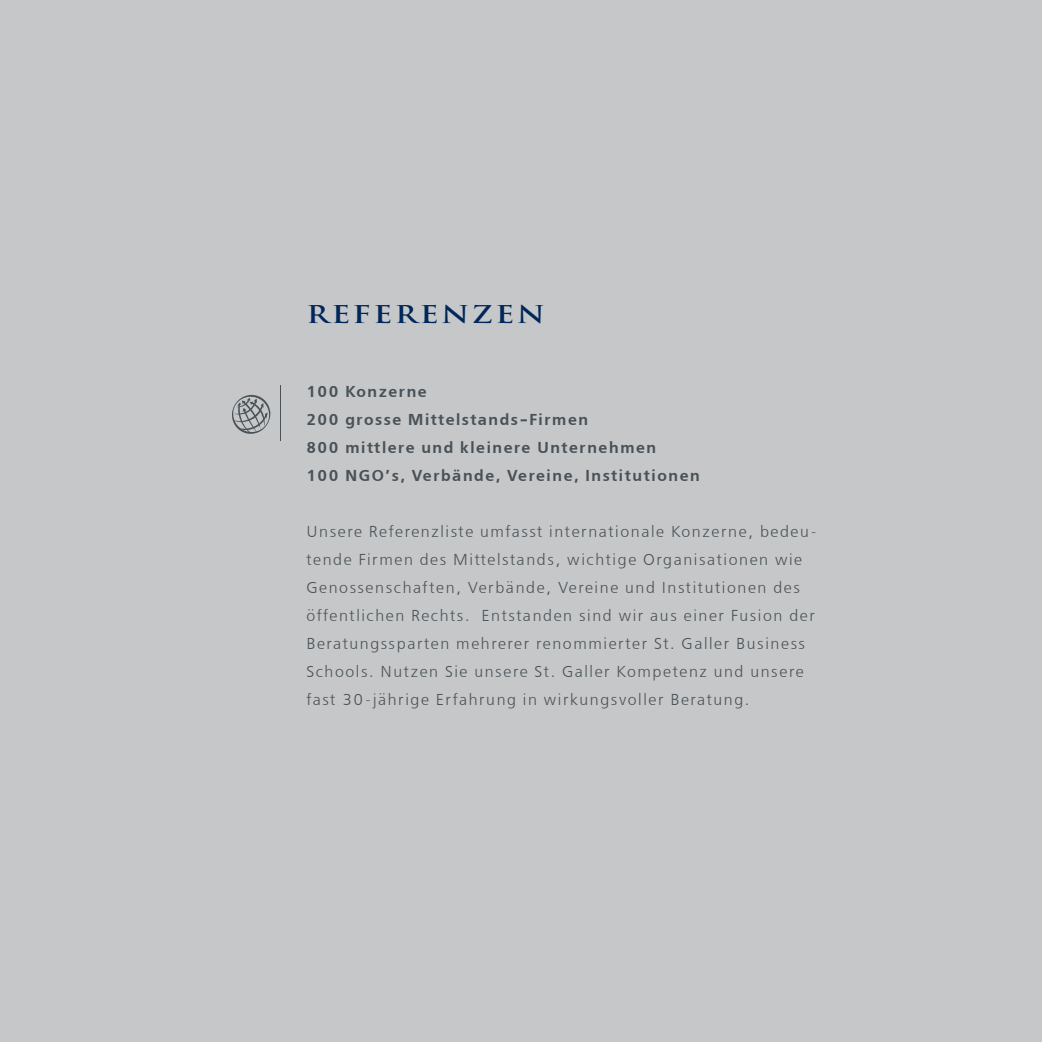
<style>
.page{position:relative;width:1042px;height:1042px;background:#c6c7c8}
.page>*{position:absolute;margin:0;border:0;box-sizing:border-box;transform-origin:0 0}
.t1{font:700 23.97px "Trajan Pro";letter-spacing:.08em;color:#00275b;scale:1.25 1}
.t2{font:15.75px/28px "Free Set E";letter-spacing:.1em;color:#485258}
.t3{font:700 15.75px/28px "Free Set E";letter-spacing:.1em;color:#485258}
</style>
<div class="page">
<svg style="left:232px;top:395px;width:38px;height:39px"></svg>
<hr style="left:280px;top:385px;width:1px;height:56px;background:#485258">
<h1 class="t1" style="left:306px;top:299px;width:192px">REFERENZEN</h1>
<p class="t3" style="left:306px;top:378px;width:395px">100 Konzerne<br>200 grosse Mittelstands-Firmen<br>800 mittlere und kleinere Unternehmen<br>100 NGO’s, Verbände, Vereine, Institutionen</p>
<p class="t2" style="left:306px;top:518px;width:512px">Unsere Referenzliste umfasst internationale Konzerne, bedeu&shy;tende Firmen des Mittelstands, wichtige Organisationen wie Genossenschaften, Verbände, Vereine und Institutionen des öffentlichen Rechts. Entstanden sind wir aus einer Fusion der Beratungssparten mehrerer renommierter St. Galler Business Schools. Nutzen Sie unsere St. Galler Kompetenz und unsere fast 30-jährige Erfahrung in wirkungsvoller Beratung.</p>
</div>
